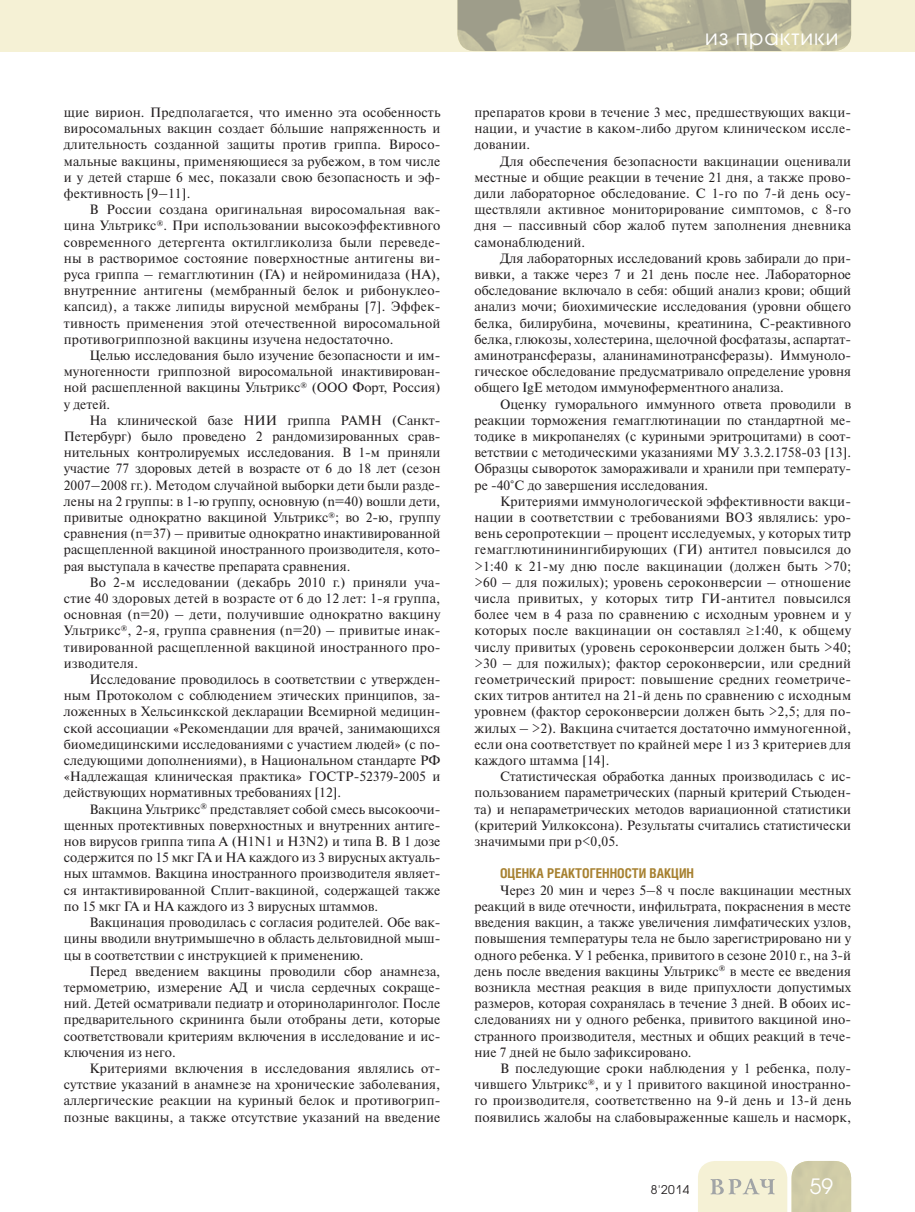
<style>
.page{position:relative;width:915px;height:1212px;background:#fff}
.page>*{position:absolute;margin:0;border:0;box-sizing:border-box;transform-origin:0 0}
.t1{font:21px "Avant Garde Gothic C";letter-spacing:.05em;color:#fff}
.t2{font:13.5px/16.2px "Newton C";color:#231f20;text-align:justify}
.t3{font:700 13.5px "Helios Cond";color:#a78131}
.t4{font:12px "Avant Garde Gothic C";color:#231f20}
.s1{font-family:"Times New Roman"}
</style>
<div class="page">
<div style="left:0;top:0;width:914px;height:51px;background:#f5f1d5"></div>
<svg style="left:698px;top:1161px;width:152px;height:51px;background:#e3e0c4"></svg>
<img style="left:457px;top:0;width:393px;height:51px">
<p class="t2" style="left:64px;top:106px;width:378px">щие вирион. Предполагается, что именно эта особенность виросомальных вакцин создает б<span class="s1">ó</span>льшие напряженность и длительность созданной защиты против гриппа. Виросо&shy;мальные вакцины, применяющиеся за рубежом, в том числе и у детей старше 6 мес, показали свою безопасность и эф&shy;фективность [9–11].</p>
<p class="t2" style="left:64px;top:203px;width:378px;text-indent:26px">В России создана оригинальная виросомальная вак&shy;цина Ультрикс<sup>®</sup>. При использовании высокоэффективного современного детергента октилгликолиза были переведе&shy;ны в растворимое состояние поверхностные антигены ви&shy;руса гриппа – гемагглютинин (ГА) и нейроминидаза (НА), внутренние антигены (мембранный белок и рибонуклео&shy;капсид), а также липиды вирусной мембраны [7]. Эффек&shy;тивность применения этой отечественной виросомальной противогриппозной вакцины изучена недостаточно.</p>
<p class="t2" style="left:64px;top:349px;width:378px;text-indent:26px">Целью исследования было изучение безопасности и им&shy;муногенности гриппозной виросомальной инактивирован&shy;ной расшепленной вакцины Ультрикс<sup>®</sup> (ООО Форт, Россия) у детей.</p>
<p class="t2" style="left:64px;top:413px;width:378px;text-indent:26px">На клинической базе НИИ гриппа РАМН (Санкт-Петербург) было проведено 2 рандомизированных срав&shy;нительных контролируемых исследования. В 1-м приняли участие 77 здоровых детей в возрасте от 6 до 18 лет (сезон 2007–2008 гг.). Методом случайной выборки дети были разде&shy;лены на 2 группы: в 1-ю группу, основную (n=40) вошли дети, привитые однократно вакциной Ультрикс<sup>®</sup>; во 2-ю, группу сравнения (n=37) – привитые однократно инактивированной расщепленной вакциной иностранного производителя, кото&shy;рая выступала в качестве препарата сравнения.</p>
<p class="t2" style="left:64px;top:575px;width:378px;text-indent:26px">Во 2-м исследовании (декабрь 2010 г.) приняли уча&shy;стие 40 здоровых детей в возрасте от 6 до 12 лет: 1-я группа, основная (n=20) – дети, получившие однократно вакцину Ультрикс<sup>®</sup>, 2-я, группа сравнения (n=20) – привитые инак&shy;тивированной расщепленной вакциной иностранного про&shy;изводителя.</p>
<p class="t2" style="left:64px;top:673px;width:378px;text-indent:26px">Исследование проводилось в соответствии с утвержден&shy;ным Протоколом с соблюдением этических принципов, за&shy;ложенных в Хельсинкской декларации Всемирной медицин&shy;ской ассоциации «Рекомендации для врачей, занимающихся биомедицинскими исследованиями с участием людей» (с по&shy;следующими дополнениями), в Национальном стандарте РФ «Надлежащая клиническая практика» ГОСТР-52379-2005 и действующих нормативных требованиях [12].</p>
<p class="t2" style="left:64px;top:802px;width:378px;text-indent:26px">Вакцина Ультрикс<sup>®</sup> представляет собой смесь высокоочи&shy;щенных протективных поверхностных и внутренних антиге&shy;нов вирусов гриппа типа А (H1N1 и H3N2) и типа В. В 1 дозе содержится по 15 мкг ГА и НА каждого из 3 вирусных актуаль&shy;ных штаммов. Вакцина иностранного производителя являет&shy;ся интактивированной Сплит-вакциной, содержащей также по 15 мкг ГА и НА каждого из 3 вирусных штаммов.</p>
<p class="t2" style="left:64px;top:916px;width:378px;text-indent:26px">Вакцинация проводилась с согласия родителей. Обе вак&shy;цины вводили внутримышечно в область дельтовидной мыш&shy;цы в соответствии с инструкцией к применению.</p>
<p class="t2" style="left:64px;top:964px;width:378px;text-indent:26px">Перед введением вакцины проводили сбор анамнеза, термометрию, измерение АД и числа сердечных сокраще&shy;ний. Детей осматривали педиатр и оториноларинголог. После предварительного скрининга были отобраны дети, которые соответствовали критериям включения в исследование и ис&shy;ключения из него.</p>
<p class="t2" style="left:64px;top:1061px;width:378px;text-indent:26px">Критериями включения в исследования являлись от&shy;сутствие указаний в анамнезе на хронические заболевания, аллергические реакции на куриный белок и противогрип&shy;позные вакцины, а также отсутствие указаний на введение</p>
<h1 class="t1" style="left:704px;top:27px;width:135px">из практики</h1>
<p class="t2" style="left:474px;top:106px;width:378px">препаратов крови в течение 3 мес, предшествующих вакци&shy;нации, и участие в каком-либо другом клиническом иссле&shy;довании.</p>
<p class="t2" style="left:474px;top:154px;width:378px;text-indent:26px">Для обеспечения безопасности вакцинации оценивали местные и общие реакции в течение 21 дня, а также прово&shy;дили лабораторное обследование. С 1-го по 7-й день осу&shy;ществляли активное мониторирование симптомов, с 8-го дня – пассивный сбор жалоб путем заполнения дневника самонаблюдений.</p>
<p class="t2" style="left:474px;top:251px;width:378px;text-indent:26px">Для лабораторных исследований кровь забирали до при&shy;вивки, а также через 7 и 21 день после нее. Лабораторное обследование включало в себя: общий анализ крови; общий анализ мочи; биохимические исследования (уровни общего белка, билирубина, мочевины, креатинина, С-реактивного белка, глюкозы, холестерина, щелочной фосфатазы, аспартат&shy;аминотрансферазы, аланинаминотрансферазы). Иммуноло&shy;гическое обследование предусматривало определение уровня общего IgЕ методом иммуноферментного анализа.</p>
<p class="t2" style="left:474px;top:397px;width:378px;text-indent:26px">Оценку гуморального иммунного ответа проводили в реакции торможения гемагглютинации по стандартной ме&shy;тодике в микропанелях (с куриными эритроцитами) в соот&shy;ветствии с методическими указаниями МУ 3.3.2.1758-03 [13].<br>Образцы сывороток замораживали и хранили при температу&shy;ре -40°С до завершения исследования.</p>
<p class="t2" style="left:474px;top:494px;width:378px;text-indent:26px">Критериями иммунологической эффективности вакци&shy;нации в соответствии с требованиями ВОЗ являлись: уро&shy;вень серопротекции – процент исследуемых, у которых титр гемагглютининингибирующих (ГИ) антител повысился до &gt;1:40 к 21-му дню после вакцинации (должен быть &gt;70; &gt;60 – для пожилых); уровень сероконверсии – отношение числа привитых, у которых титр ГИ-антител повысился более чем в 4 раза по сравнению с исходным уровнем и у которых после вакцинации он составлял ≥1:40, к общему числу привитых (уровень сероконверсии должен быть &gt;40; &gt;30 – для пожилых); фактор сероконверсии, или средний геометрический прирост: повышение средних геометриче&shy;ских титров антител на 21-й день по сравнению с исходным уровнем (фактор сероконверсии должен быть &gt;2,5; для по&shy;жилых – &gt;2). Вакцина считается достаточно иммуногенной, если она соответствует по крайней мере 1 из 3 критериев для каждого штамма [14].</p>
<p class="t2" style="left:474px;top:770px;width:378px;text-indent:26px">Статистическая обработка данных производилась с ис&shy;пользованием параметрических (парный критерий Стьюден&shy;та) и непараметрических методов вариационной статистики (критерий Уилкоксона). Результаты считались статистически значимыми при p&lt;0,05.</p>
<p class="t3" style="left:500px;top:868px;width:195px">ОЦЕНКА РЕАКТОГЕННОСТИ ВАКЦИН</p>
<p class="t2" style="left:474px;top:883px;width:378px;text-indent:26px">Через 20 мин и через 5–8 ч после вакцинации местных реакций в виде отечности, инфильтрата, покраснения в месте введения вакцин, а также увеличения лимфатических узлов, повышения температуры тела не было зарегистрировано ни у одного ребенка. У 1 ребенка, привитого в сезоне 2010 г., на 3-й день после введения вакцины Ультрикс<sup>®</sup> в месте ее введения возникла местная реакция в виде припухлости допустимых размеров, которая сохранялась в течение 3 дней. В обоих ис&shy;следованиях ни у одного ребенка, привитого вакциной ино&shy;странного производителя, местных и общих реакций в тече&shy;ние 7 дней не было зафиксировано.</p>
<p class="t2" style="left:474px;top:1061px;width:378px;text-indent:26px">В последующие сроки наблюдения у 1 ребенка, полу&shy;чившего Ультрикс<sup>®</sup>, и у 1 привитого вакциной иностранно&shy;го производителя, соответственно на 9-й день и 13-й день появились жалобы на слабовыраженные кашель и насморк,</p>
<p class="t4" style="left:650px;top:1184px;width:40px">8'2014</p>
<h1 class="t1" style="left:809px;top:1177px;width:25px">59</h1>
</div>
